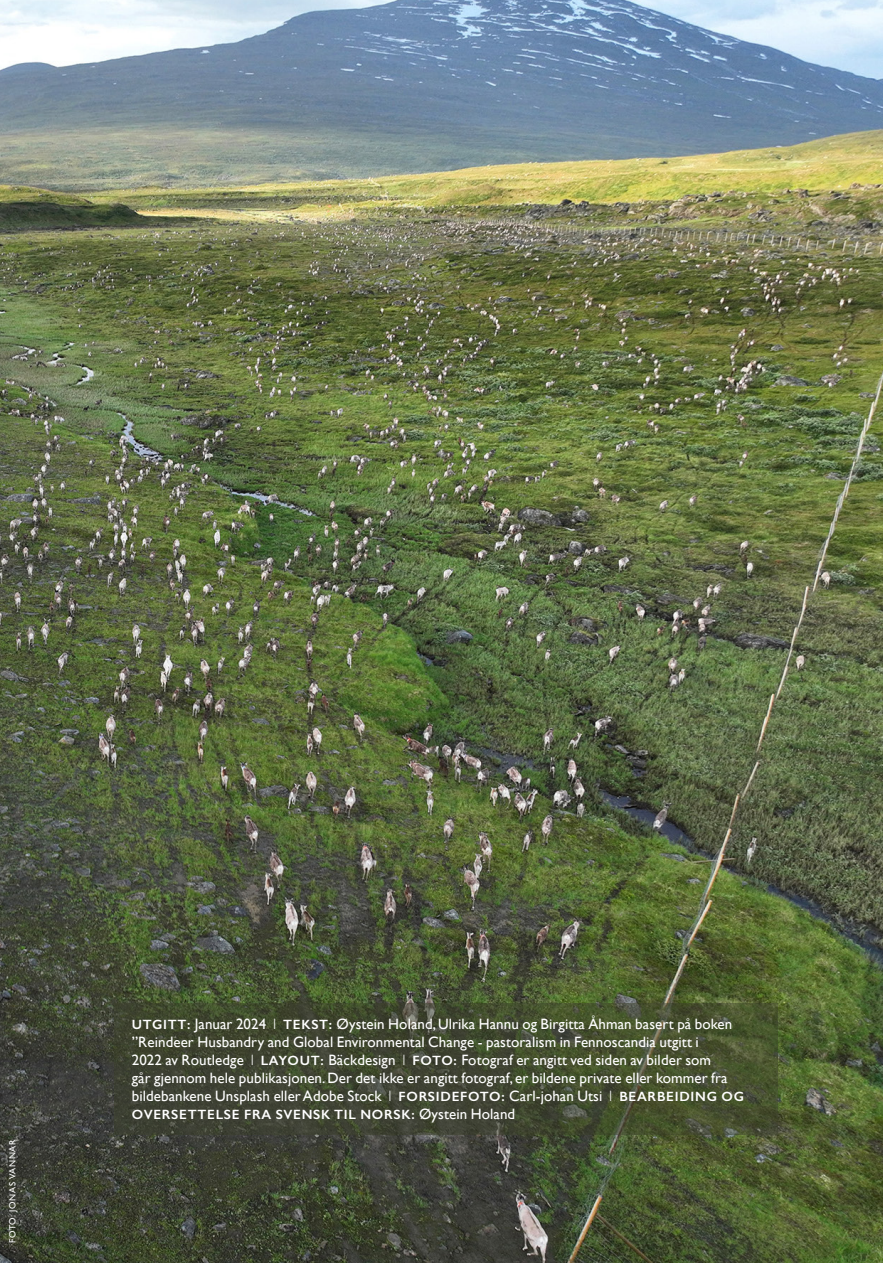
<style>
.page{position:relative;width:893px;height:1263px;background:#fff}
.page>*{position:absolute;margin:0;border:0;box-sizing:border-box;transform-origin:0 0}
.Brödtext_P{font:15px/18px "Gill Sans";letter-spacing:.005em;color:#fff}
.Brödtext_P-2{font:600 13.5px "Gill Sans";letter-spacing:.055em;color:#fff}
.t1{font:9px "Gill Sans";letter-spacing:.08em;color:#fff}
.s1{font-weight:600;font-size:13.5px}
.s2{font-weight:300}
.s3{font-weight:400;font-size:15px}
</style>
<div class="page">
<img style="left:0;top:0;width:882px;height:1263px">
<svg style="left:115px;top:1003px;width:663px;height:132px;background:#424931"></svg>
<p class="t1" style="left:7px;top:1243px;width:105px;rotate:-90deg">FOTO: JONAS VANNAR</p>
<p class="Brödtext_P" style="left:132px;top:1015px;width:614px"><span class="s1">UTGITT:</span> Januar 2024 <span class="s2">I</span> <span class="s1">TEKST:</span> Øystein Holand, Ulrika Hannu og Birgitta Åhman basert på boken ”Reindeer Husbandry and Global Environmental Change - pastoralism in Fennoscandia utgitt i<br>2022 av Routledge <span class="s2">I</span> <span class="s1">LAYOUT:</span> Bäckdesign <span class="s2">I</span> <span class="s1">FOTO:</span> Fotograf er angitt ved siden av bilder som<br>går gjennom hele publikasjonen. Der det ikke er angitt fotograf, er bildene private eller kommer fra bildebankene Unsplash eller Adobe Stock <span class="s2">I</span> <span class="s1">FORSIDEFOTO:</span> Carl-johan Utsi <span class="s2">I</span> <span class="s1">BEARBEIDING OG</span></p>
<p class="Brödtext_P-2" style="left:132px;top:1107px;width:385px">OVERSETTELSE FRA SVENSK TIL NORSK: <span class="s3">Øystein Holand</span></p>
</div>
